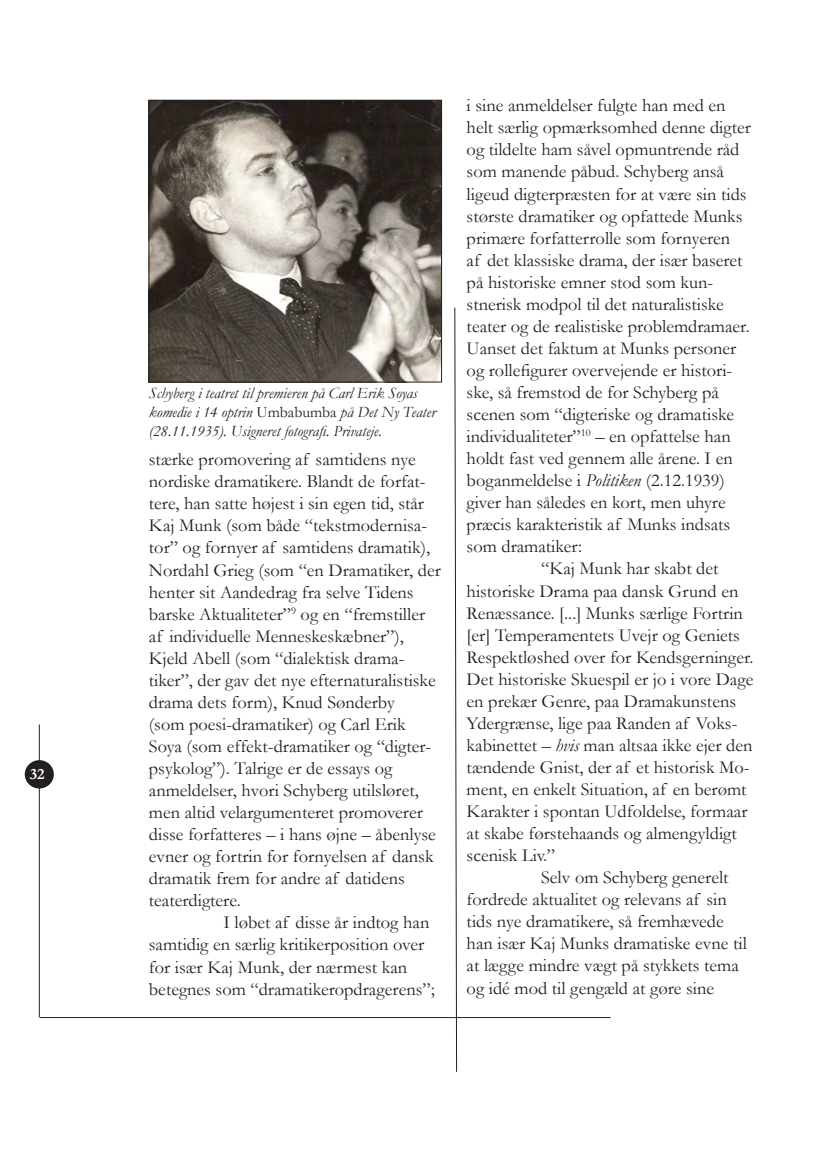
<style>
.page{position:relative;width:834px;height:1176px;background:#fff}
.page>*{position:absolute;margin:0;border:0;box-sizing:border-box;transform-origin:0 0}
.Almindelig_tekst_med{font:18.38px/22.1px "Garamond";color:#231f20}
.Billedtekst{font:italic 15.75px/18.9px "Garamond";color:#231f20}
.t1{font:700 15.75px "Garamond";color:#fff}
.s1{font-style:normal}
.s2{font-style:italic}
</style>
<div class="page">
<hr style="left:39px;top:724px;width:1px;height:293px;background:#231f20">
<hr style="left:40px;top:1017px;width:570px;height:1px;background:#231f20">
<div style="left:26px;top:761px;width:27px;height:26px;background:#231f20;border-radius:50%"></div>
<div style="left:25px;top:760px;width:29px;height:28px;border:2px solid #231f20;border-radius:50%"></div>
<svg style="left:454px;top:307px;width:3px;height:765px"></svg>
<img style="left:150px;top:102px;width:290px;height:278px">
<div style="left:148px;top:100px;width:294px;height:282px;border:1px solid #231f20"></div>
<p class="t1" style="left:30px;top:763px;width:16px">32</p>
<p class="Billedtekst" style="left:149px;top:383px;width:288px">Schyberg i teatret til premieren på Carl Erik Soyas komedie i 14 optrin <span class="s1">Umbabumba</span> på Det Ny Teater (28.11.1935). Usigneret fotografi. Privateje.</p>
<p class="Almindelig_tekst_med" style="left:149px;top:448px;width:293px">stærke promovering af samtidens nye nordiske dramatikere. Blandt de forfat&shy;tere, han satte højest i sin egen tid, står Kaj Munk (som både “tekstmodernisa&shy;tor” og for-nyer af samtidens dramatik), Nordahl Grieg (som “en Dramatiker, der henter sit Aandedrag fra selve Tidens barske Aktualiteter”<sup>9</sup> og en “fremstiller af individu-elle Menneskeskæbner”), Kjeld Abell (som “dialektisk drama&shy;tiker”, der gav det nye efternaturalistiske drama dets form), Knud Sønderby<br>(som poesi-dramatiker) og Carl Erik Soya (som effekt-dramatiker og “digter&shy;psykolog”). Talrige er de essays og anmeldelser, hvori Schyberg utilsløret, men altid velargumenteret promoverer disse forfatteres – i hans øjne – åbenlyse evner og fortrin for fornyelsen af dansk dramatik frem for andre af datidens teaterdigtere.</p>
<p class="Almindelig_tekst_med" style="left:149px;top:911px;width:287px;text-indent:74px">I løbet af disse år indtog han samtidig en særlig kritikerposition over for især Kaj Munk, der nærmest kan betegnes som “dramatikeropdragerens”;</p>
<p class="Almindelig_tekst_med" style="left:466px;top:94px;width:286px">i sine anmeldelser fulgte han med en helt særlig opmærksomhed denne digter og tildelte ham såvel opmuntrende råd som manende påbud. Schyberg anså ligeud digterpræsten for at være sin tids største dramatiker og opfattede Munks primære forfatterrolle som fornyeren<br>af det klassiske drama, der især baseret på historiske emner stod som kun&shy;stnerisk modpol til det naturalistiske teater og de realistiske problemdramaer.<br>Uanset det faktum at Munks personer og rollefigu-rer overvejende er histori&shy;ske, så fremstod de for Schyberg på scenen som “digteriske og dramatiske individualiteter”<sup>10</sup> – en opfattelse han holdt fast ved gennem alle årene. I en boganmeldelse i <span class="s2">Politiken</span> (2.12.1939) giver han således en kort, men uhyre præcis karakteristik af Munks indsats som dramatiker:</p>
<p class="Almindelig_tekst_med" style="left:466px;top:557px;width:288px;text-indent:74px">“Kaj Munk har skabt det historiske Drama paa dansk Grund en Renæssance. [...] Munks særlige Fortrin [er] Temperamentets Uvejr og Geniets Respektløshed over for Kendsgerninger.<br>Det historiske Skuespil er jo i vore Dage en prekær Genre, paa Dramakunstens Ydergrænse, lige paa Randen af Voks&shy;kabinettet – <span class="s2">hvis</span> man altsaa ikke ejer den tændende Gnist, der af et historisk Mo&shy;ment, en enkelt Situation, af en berømt Karakter i spontan Udfoldelse, formaar at skabe førstehaands og almengyldigt scenisk Liv.”</p>
<p class="Almindelig_tekst_med" style="left:466px;top:866px;width:282px;text-indent:74px">Selv om Schyberg generelt fordrede aktualitet og relevans af sin tids nye dramatikere, så fremhævede han især Kaj Munks dramatiske evne til at lægge mindre vægt på stykkets tema og idé mod til gengæld at gøre sine</p>
</div>
